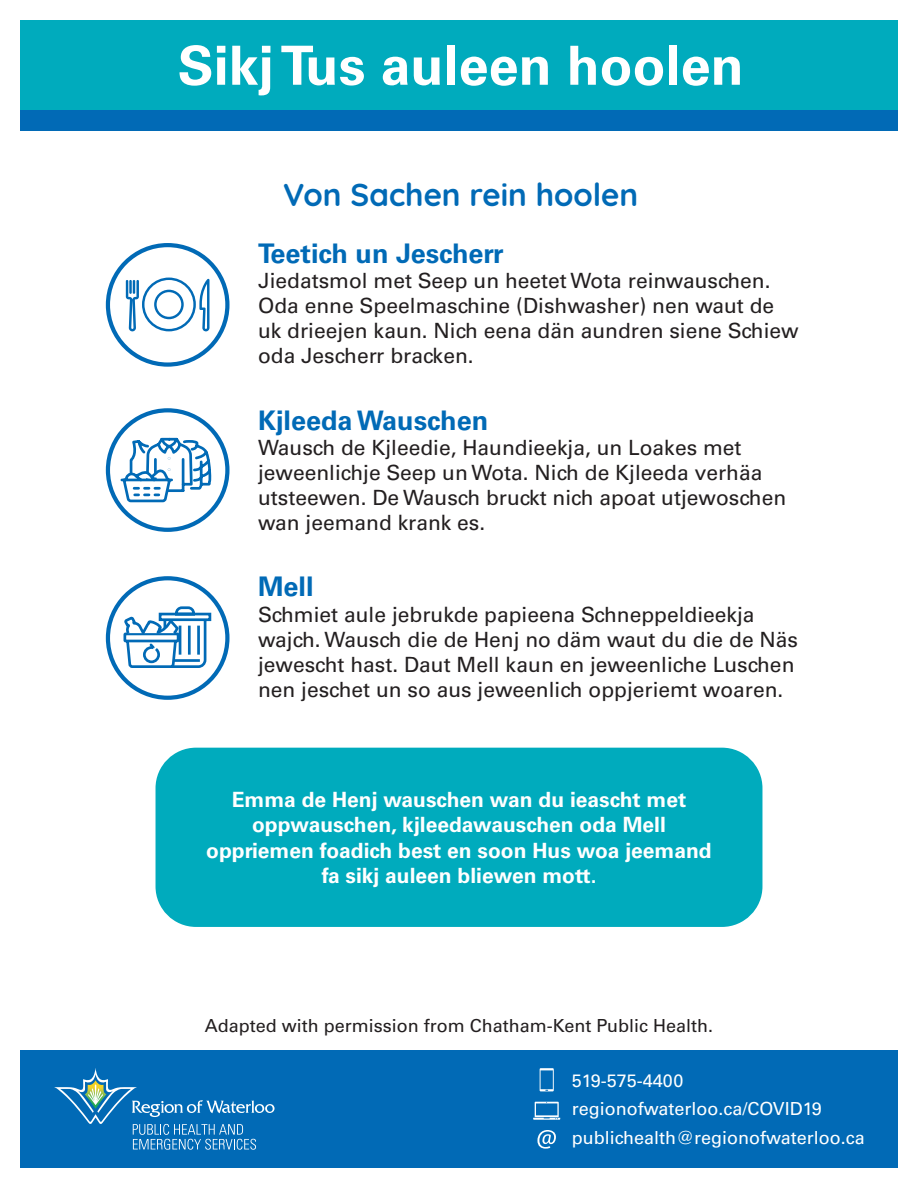
<style>
.page{position:relative;width:918px;height:1188px;background:#fff}
.page>*{position:absolute;margin:0;border:0;box-sizing:border-box;transform-origin:0 0}
.t1{font:700 54px "Univers LT Std";color:#fff}
.t2{font:700 31.5px "Quicksand";color:#016ab6}
.t3{font:700 27px "Univers LT Std";color:#016ab6}
.t4{font:21px/25.2px "Univers LT Std";color:#231f20}
.t5{font:700 21px/25.2px "Univers LT Std";color:#fff;text-align:center}
.t6{font:18px/28.3px "Univers LT Std";color:#fff}
.t7{font:18px "Univers LT Std";color:#231f20}
</style>
<div class="page">
<div style="left:20px;top:1050px;width:878px;height:118px;background:#016ab6"></div>
<div style="left:20px;top:20px;width:878px;height:90px;background:#00abbd"></div>
<div style="left:20px;top:110px;width:878px;height:21px;background:#016ab6"></div>
<svg style="left:54px;top:1068px;width:221px;height:82px"></svg>
<svg style="left:533px;top:1102px;width:27px;height:18px"></svg>
<svg style="left:540px;top:1068px;width:14px;height:23px"></svg>
<svg style="left:537px;top:1130px;width:19px;height:19px"></svg>
<div style="left:106px;top:243px;width:124px;height:124px;border:4px solid #016ab6;border-radius:50%"></div>
<svg style="left:126px;top:278px;width:84px;height:53px"></svg>
<svg style="left:108px;top:410px;width:119px;height:120px"></svg>
<div style="left:106px;top:408px;width:124px;height:124px;border:4px solid #016ab6;border-radius:50%"></div>
<svg style="left:119px;top:430px;width:93px;height:74px"></svg>
<div style="left:106px;top:576px;width:124px;height:124px;border:4px solid #016ab6;border-radius:50%"></div>
<svg style="left:123px;top:606px;width:89px;height:62px"></svg>
<div style="left:156px;top:748px;width:606px;height:179px;background:#00abbd;border-radius:40px"></div>
<h1 class="t1" style="left:178px;top:34px;width:567px">Sikj Tus auleen hoolen</h1>
<h2 class="t2" style="left:283px;top:169px;width:357px">Von Sachen rein hoolen</h2>
<p class="t3" style="left:258px;top:237px;width:247px">Teetich un Jescherr</p>
<p class="t4" style="left:258px;top:268px;width:542px">Jiedatsmol met Seep un heetet Wota reinwauschen.<br>Oda enne Speelmaschine (Dishwasher) nen waut de uk drieejen kaun. Nich eena dän aundren siene Schiew oda Jescherr bracken.</p>
<p class="t3" style="left:258px;top:404px;width:232px">Kjleeda Wauschen</p>
<p class="t4" style="left:258px;top:435px;width:530px">Wausch de Kjleedie, Haundieekja, un Loakes met jeweenlichje Seep un Wota. Nich de Kjleeda verhäa utsteewen. De Wausch bruckt nich apoat utjewoschen wan jeemand krank es.</p>
<p class="t3" style="left:258px;top:571px;width:57px">Mell</p>
<p class="t4" style="left:258px;top:602px;width:541px">Schmiet aule jebrukde papieena Schneppeldieekja wajch. Wausch die de Henj no däm waut du die de Näs jewescht hast. Daut Mell kaun en jeweenliche Luschen nen jeschet un so aus jeweenlich oppjeriemt woaren.</p>
<p class="t5" style="left:206px;top:787px;width:507px">Emma de Henj wauschen wan du ieascht met oppwauschen, kjleedawauschen oda Mell oppriemen foadich best en soon Hus woa jeemand fa sikj auleen bliewen mott.</p>
<p class="t7" style="left:205px;top:1014px;width:510px">Adapted with permission from Chatham-Kent Public Health.</p>
<p class="t6" style="left:572px;top:1066px;width:295px">519-575-4400 regionofwaterloo.ca/COVID19 publichealth@regionofwaterloo.ca</p>
</div>
